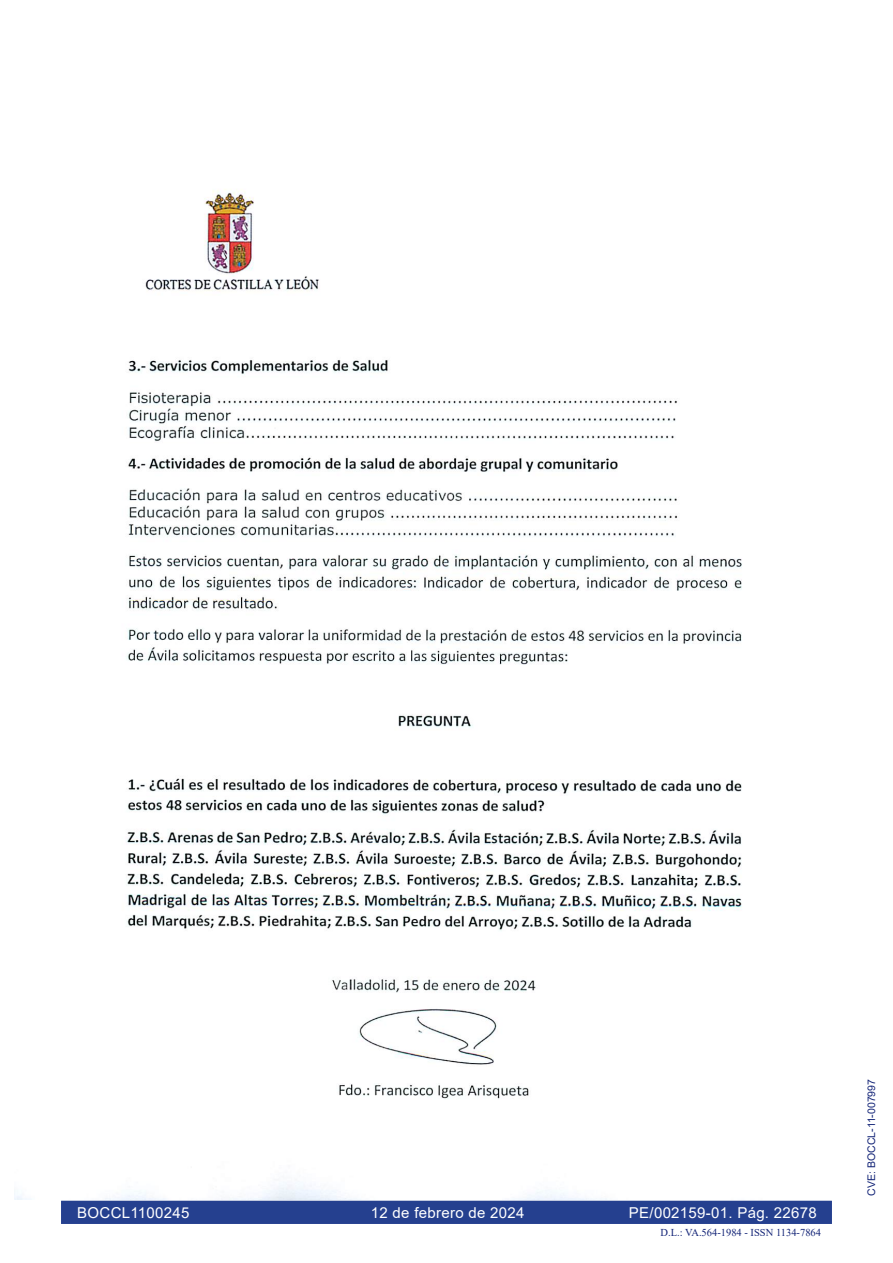
<style>
.page{position:relative;width:893px;height:1263px;background:#fff}
.page>*{position:absolute;margin:0;border:0;box-sizing:border-box;transform-origin:0 0}
.t1{font:15px "Arial";letter-spacing:.02em;color:#fff}
.t2{font:10.5px "Times New Roman";color:#132477}
.t3{font:10.5px "Arial";color:#132477}
</style>
<div class="page">
<div style="left:60px;top:1200px;width:773px;height:25px;background:#25408f"></div>
<div style="left:60px;top:1199px;width:773px;height:26px;border:2px solid #fff"></div>
<img style="left:15px;top:189px;width:818px;height:1011px">
<p class="t1" style="left:77px;top:1202px;width:114px">BOCCL1100245</p>
<p class="t1" style="left:371px;top:1202px;width:155px">12 de febrero de 2024</p>
<p class="t1" style="left:629px;top:1202px;width:189px">PE/002159-01. Pág. 22678</p>
<p class="t2" style="left:661px;top:1225px;width:162px">D.L.: VA.564-1984 - ISSN 1134-7864</p>
<p class="t3" style="left:864px;top:1195px;width:118px;rotate:-90deg">CVE: BOCCL-11-007997</p>
</div>
